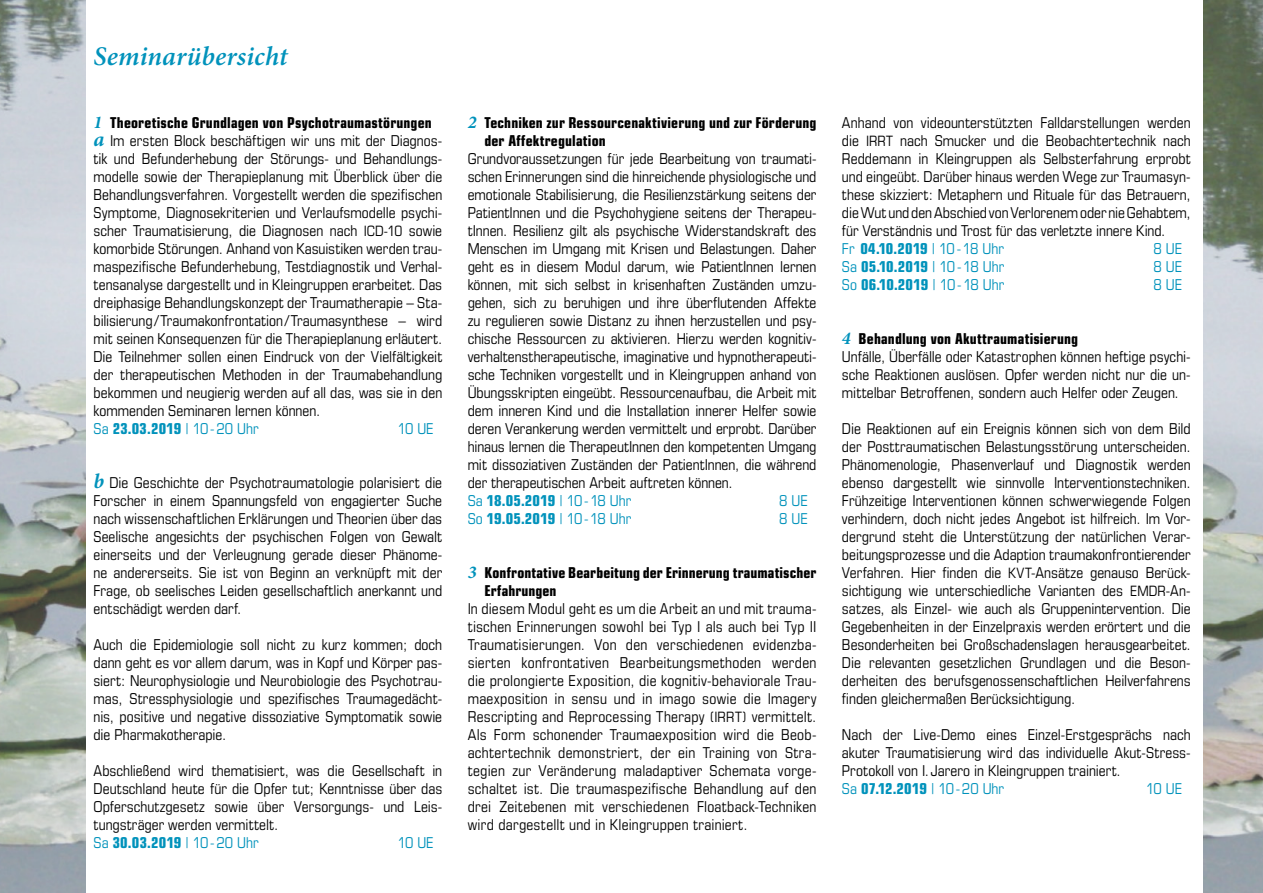
<style>
.page{position:relative;width:1263px;height:893px;background:#fff}
.page>*{position:absolute;margin:0;border:0;box-sizing:border-box;transform-origin:0 0}
.t1{font:italic 600 27px "Minion Pro";letter-spacing:.005em;color:#0092bb}
.t2{font:condensed 15px/18px "Eurostile";color:#000;text-align:justify}
.t3{font:700 condensed 15px/18px "Eurostile";letter-spacing:.01em;color:#000}
.t4{font:condensed 15px "Eurostile";color:#0092bb}
.s1{font-family:"Minion Pro";font-style:italic;font-stretch:normal;font-size:18px;color:#0092bb}
.s2{font-family:"Minion Pro";font-weight:700;font-style:italic;font-stretch:normal;font-size:21px;color:#0092bb}
.s3{font-size:14.25px}
.s4{font-weight:700}
.s5{color:#0092bb}
.s6{font-weight:700;color:#0092bb}
</style>
<div class="page">
<img style="left:0;top:0;width:85px;height:893px">
<img style="left:1203px;top:0;width:60px;height:893px">
<p class="t1" style="left:94px;top:41px;width:196px">Seminarübersicht</p>
<p class="t3" style="left:94px;top:113px;width:340px"><span class="s1">1</span> Theoretische Grundlagen von Psychotraumastörungen</p>
<p class="t2" style="left:94px;top:131px;width:350px"><span class="s2">a</span> Im ersten Block beschäftigen wir uns mit der Diagnos&shy;tik und Befunderhebung der Störungs- und Behandlungs&shy;modelle sowie der Therapieplanung mit Überblick über die Behandlungsverfahren. Vorgestellt werden die spezifischen Symptome, Diagnosekriterien und Verlaufsmodelle psychi&shy;scher Traumatisierung, die Diagnosen nach <span class="s3">ICD-10</span> sowie komorbide Störungen. Anhand von Kasuistiken werden trau&shy;maspezifische Befunderhebung, Testdiagnostik und Verhal&shy;tensanalyse dargestellt und in Kleingruppen erarbeitet. Das dreiphasige Behandlungskonzept der Traumatherapie – Sta&shy;bilisierung/Traumakonfrontation/Traumasynthese – wird mit seinen Konsequenzen für die Therapieplanung erläutert.</p>
<p class="t2" style="left:94px;top:347px;width:350px">Die Teilnehmer sollen einen Eindruck von der Vielfältigkeit der therapeutischen Methoden in der Traumabehandlung bekommen und neugierig werden auf all das, was sie in den kommenden Seminaren lernen können.</p>
<p class="t4" style="left:94px;top:419px;width:167px">Sa <span class="s4">23.03.2019</span> | 10-20 Uhr</p>
<p class="t4" style="left:398px;top:419px;width:38px">10 UE</p>
<p class="t2" style="left:94px;top:473px;width:350px"><span class="s2">b</span> Die Geschichte der Psychotraumatologie polarisiert die Forscher in einem Spannungsfeld von engagierter Suche nach wissenschaftlichen Erklärungen und Theorien über das Seelische angesichts der psychischen Folgen von Gewalt einerseits und der Verleugnung gerade dieser Phänome&shy;ne andererseits. Sie ist von Beginn an verknüpft mit der Frage, ob seelisches Leiden gesellschaftlich anerkannt und entschädigt werden darf.</p>
<p class="t2" style="left:94px;top:635px;width:350px">Auch die Epidemiologie soll nicht zu kurz kommen; doch dann geht es vor allem darum, was in Kopf und Körper pas&shy;siert: Neurophysiologie und Neurobiologie des Psychotrau&shy;mas, Stressphysiologie und spezifisches Traumagedächt&shy;nis, positive und negative dissoziative Symptomatik sowie die Pharmakotherapie.</p>
<p class="t2" style="left:94px;top:761px;width:350px">Abschließend wird thematisiert, was die Gesellschaft in Deutschland heute für die Opfer tut; Kenntnisse über das Opferschutzgesetz sowie über Versorgungs- und Leis&shy;tungsträger werden vermittelt.</p>
<p class="t4" style="left:94px;top:833px;width:167px">Sa <span class="s4">30.03.2019</span> | 10-20 Uhr</p>
<p class="t4" style="left:398px;top:833px;width:38px">10 UE</p>
<p class="t3" style="left:484px;top:113px;width:333px;text-indent:-17px"><span class="s1">2</span> Techniken zur Ressourcenaktivierung und zur Förderung der Affektregulation</p>
<p class="t2" style="left:468px;top:149px;width:350px">Grundvoraussetzungen für jede Bearbeitung von traumati&shy;schen Erinnerungen sind die hinreichende physiologische und emotionale Stabilisierung, die Resilienzstärkung seitens der PatientInnen und die Psychohygiene seitens der Therapeu&shy;tInnen. Resilienz gilt als psychische Widerstandskraft des Menschen im Umgang mit Krisen und Belastungen. Daher geht es in diesem Modul darum, wie PatientInnen lernen können, mit sich selbst in krisenhaften Zuständen umzu&shy;gehen, sich zu beruhigen und ihre überflutenden Affekte zu regulieren sowie Distanz zu ihnen herzustellen und psy&shy;chische Ressourcen zu aktivieren. Hierzu werden kognitiv&shy;verhaltenstherapeutische, imaginative und hypnotherapeuti&shy;sche Techniken vorgestellt und in Kleingruppen anhand von Übungsskripten eingeübt. Ressourcenaufbau, die Arbeit mit dem inneren Kind und die Installation innerer Helfer sowie deren Verankerung werden vermittelt und erprobt. Darüber hinaus lernen die TherapeutInnen den kompetenten Umgang mit dissoziativen Zuständen der PatientInnen, die während der therapeutischen Arbeit auftreten können.</p>
<p class="t4" style="left:468px;top:491px;width:165px">Sa <span class="s4">18.05.2019</span> | 10-18 Uhr</p>
<p class="t4" style="left:779px;top:491px;width:30px">8 UE</p>
<p class="t4" style="left:468px;top:509px;width:165px">So <span class="s4">19.05.2019</span> | 10-18 Uhr</p>
<p class="t4" style="left:779px;top:509px;width:30px">8 UE</p>
<p class="t3" style="left:484px;top:563px;width:333px;text-indent:-17px"><span class="s1">3</span> Konfrontative Bearbeitung der Erinnerung traumatischer<br>Erfahrungen</p>
<p class="t2" style="left:468px;top:599px;width:350px">In diesem Modul geht es um die Arbeit an und mit trauma&shy;tischen Erinnerungen sowohl bei Typ I als auch bei Typ II Traumatisierungen. Von den verschiedenen evidenzba&shy;sierten konfrontativen Bearbeitungsmethoden werden die prolongierte Exposition, die kognitiv-behaviorale Trau&shy;maexposition in sensu und in imago sowie die Imagery Rescripting and Reprocessing Therapy <span class="s3">(IRRT)</span> vermittelt.<br>Als Form schonender Traumaexposition wird die Beob&shy;achtertechnik demonstriert, der ein Training von Stra&shy;tegien zur Veränderung maladaptiver Schemata vorge&shy;schaltet ist. Die traumaspezifische Behandlung auf den drei Zeitebenen mit verschiedenen Floatback-Techniken wird dargestellt und in Kleingruppen trainiert.</p>
<p class="t2" style="left:842px;top:113px;width:350px;text-align:left">Anhand von videounterstützten Falldarstellungen werden die <span class="s3">IRRT</span> nach Smucker und die Beobachtertechnik nach Reddemann in Kleingruppen als Selbsterfahrung erprobt und eingeübt. Darüber hinaus werden Wege zur Traumasyn&shy;these skizziert: Metaphern und Rituale für das Betrauern, die Wut und den Abschied von Verlorenem oder nie Gehabtem, für Verständnis und Trost für das verletzte innere Kind.<br><span class="s5">Fr</span> <span class="s6">04.10.2019</span> <span class="s5">| 10-18 Uhr</span></p>
<p class="t4" style="left:1153px;top:239px;width:30px">8 UE</p>
<p class="t4" style="left:842px;top:257px;width:164px">Sa <span class="s4">05.10.2019</span> | 10-18 Uhr</p>
<p class="t4" style="left:1153px;top:257px;width:30px">8 UE</p>
<p class="t4" style="left:842px;top:275px;width:164px">So <span class="s4">06.10.2019</span> | 10-18 Uhr</p>
<p class="t4" style="left:1153px;top:275px;width:30px">8 UE</p>
<p class="t3" style="left:842px;top:329px;width:238px"><span class="s1">4</span> Behandlung von Akuttraumatisierung</p>
<p class="t2" style="left:842px;top:347px;width:350px">Unfälle, Überfälle oder Katastrophen können heftige psychi&shy;sche Reaktionen auslösen. Opfer werden nicht nur die un&shy;mittelbar Betroffenen, sondern auch Helfer oder Zeugen.</p>
<p class="t2" style="left:842px;top:419px;width:350px">Die Reaktionen auf ein Ereignis können sich von dem Bild der Posttraumatischen Belastungsstörung unterscheiden.<br>Phänomenologie, Phasenverlauf und Diagnostik werden ebenso dargestellt wie sinnvolle Interventionstechniken.<br>Frühzeitige Interventionen können schwerwiegende Folgen verhindern, doch nicht jedes Angebot ist hilfreich. Im Vor&shy;dergrund steht die Unterstützung der natürlichen Verar&shy;beitungsprozesse und die Adaption traumakonfrontierender Verfahren. Hier finden die <span class="s3">KVT</span>-Ansätze genauso Berück&shy;sichtigung wie unterschiedliche Varianten des <span class="s3">EMDR</span>-An&shy;satzes, als Einzel- wie auch als Gruppenintervention. Die Gegebenheiten in der Einzelpraxis werden erörtert und die Besonderheiten bei Großschadenslagen herausgearbeitet.<br>Die relevanten gesetzlichen Grundlagen und die Beson&shy;derheiten des berufsgenossenschaftlichen Heilverfahrens finden gleichermaßen Berücksichtigung.</p>
<p class="t2" style="left:842px;top:725px;width:350px">Nach der Live-Demo eines Einzel-Erstgesprächs nach akuter Traumatisierung wird das individuelle Akut-Stress-Protokoll von I.Jarero in Kleingruppen trainiert.</p>
<p class="t4" style="left:842px;top:779px;width:164px">Sa <span class="s4">07.12.2019</span> | 10-20 Uhr</p>
<p class="t4" style="left:1146px;top:779px;width:38px">10 UE</p>
</div>
